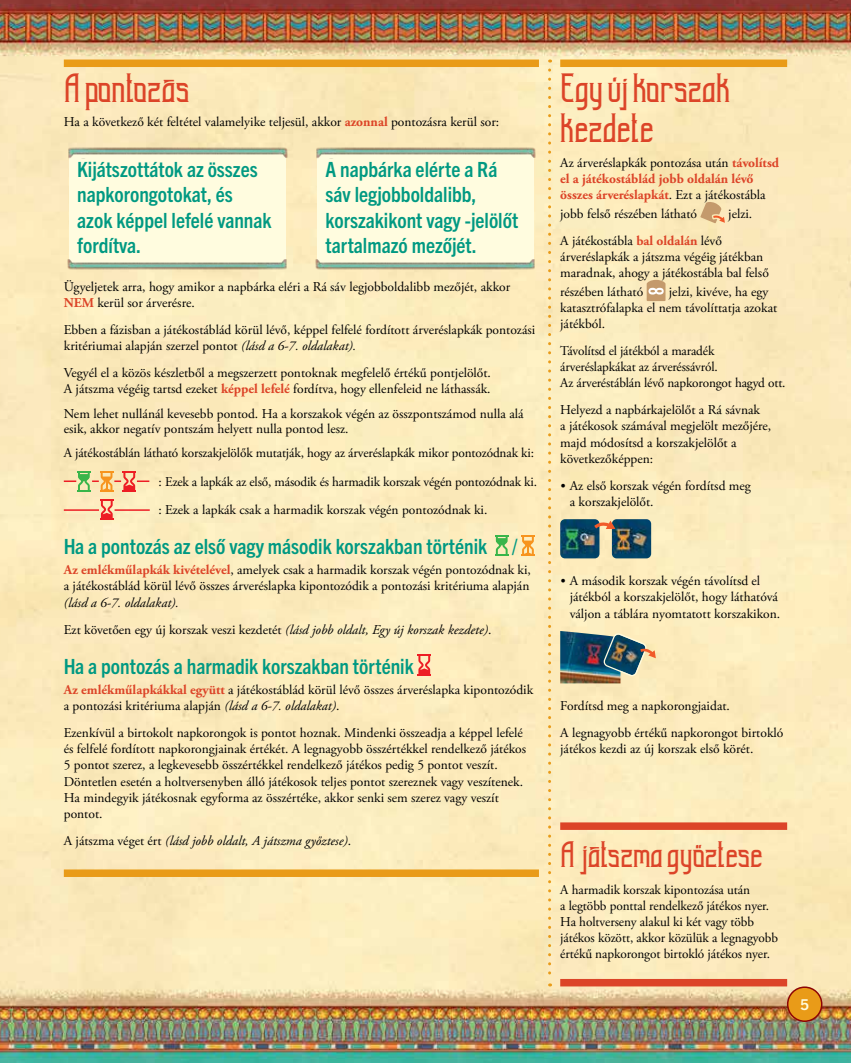
<style>
.page{position:relative;width:851px;height:1063px;background:#fff}
.page>*{position:absolute;margin:0;border:0;box-sizing:border-box;transform-origin:0 0}
.t1{font:45px/40.5px "Sunblast Tall";color:#dc4428}
.t2{font:40.5px "Sunblast Tall";color:#dc4428}
.t3{font:700 condensed 21px/25.2px "Trade Gothic Next LT Pro";color:#009982}
.t4{font:700 15px "Trade Gothic Next LT Pro";color:#fffcdf}
.t5{font:13.5px/16.2px "Adobe Garamond Pro";color:#000}
.t6{font:italic 13.5px/26.8px "Adobe Garamond Pro";color:#000}
.t7{font:700 13.5px/16.2px "Adobe Garamond Pro";color:#dc4428}
.s1{font-weight:700;color:#dc4428}
.s2{font-style:italic}
.s3{font-style:normal}
.s4{font-weight:400;color:#000}
</style>
<div class="page">
<img style="left:0;top:0;width:850px;height:1063px">
<div style="left:787px;top:987px;width:34px;height:34px;background:#e99b18;border-radius:50%"></div>
<div style="left:786px;top:986px;width:36px;height:36px;border:2px solid #8d0405;border-radius:50%"></div>
<div style="left:318px;top:149px;width:216px;height:118px;background:#fffcdf"></div>
<img style="left:312px;top:260px;width:227px;height:12px">
<img style="left:312px;top:145px;width:227px;height:13px">
<div style="left:70px;top:149px;width:216px;height:117px;background:#fffcdf"></div>
<img style="left:64px;top:260px;width:227px;height:12px">
<img style="left:64px;top:145px;width:227px;height:13px">
<svg style="left:64px;top:471px;width:85px;height:21px;background:#e5c18c"></svg>
<svg style="left:100px;top:499px;width:13px;height:21px"></svg>
<hr style="left:114px;top:509px;width:36px;height:2px;background:#ed1d24">
<hr style="left:64px;top:509px;width:35px;height:2px;background:#ed1d24">
<svg style="left:495px;top:535px;width:13px;height:21px"></svg>
<svg style="left:521px;top:535px;width:13px;height:21px"></svg>
<svg style="left:417px;top:654px;width:14px;height:22px"></svg>
<div style="left:64px;top:60px;width:475px;height:7px;background:#e99b18"></div>
<div style="left:560px;top:60px;width:227px;height:7px;background:#e99b18"></div>
<div style="left:64px;top:869px;width:475px;height:8px;background:#e99b18"></div>
<svg style="left:548px;top:70px;width:3px;height:916px;background:#f7d794"></svg>
<svg style="left:700px;top:201px;width:24px;height:22px"></svg>
<svg style="left:646px;top:280px;width:19px;height:21px"></svg>
<img style="left:560px;top:519px;width:39px;height:39px">
<img style="left:611px;top:519px;width:40px;height:39px">
<svg style="left:594px;top:521px;width:21px;height:8px"></svg>
<img style="left:560px;top:631px;width:60px;height:52px">
<img style="left:603px;top:633px;width:52px;height:44px">
<div style="left:560px;top:822px;width:227px;height:8px;background:#dc4428"></div>
<div style="left:560px;top:979px;width:227px;height:7px;background:#dc4428"></div>
<h1 class="t1" style="left:64px;top:68px;width:127px">A pontozás</h1>
<p class="t5" style="left:64px;top:114px;width:437px">Ha a következő két feltétel valamelyike teljesül, akkor <span class="s1">azonnal</span> pontozásra kerül sor:</p>
<h3 class="t3" style="left:77px;top:156px;width:196px">Kijátszottátok az összes napkorongotokat, és azok képpel lefelé vannak fordítva.</h3>
<h3 class="t3" style="left:325px;top:156px;width:194px">A napbárka elérte a Rá sáv legjobboldalibb, korszakikont vagy -jelölőt tartalmazó mezőjét.</h3>
<p class="t5" style="left:64px;top:279px;width:448px">Ügyeljetek arra, hogy amikor a napbárka eléri a Rá sáv legjobboldalibb mezőjét, akkor<br><span class="s1">NEM</span> kerül sor árverésre.</p>
<p class="t5" style="left:64px;top:322px;width:473px">Ebben a fázisban a játékostáblád körül lévő, képpel felfelé fordított árveréslapkák pontozási kritériumai alapján szerzel pontot <span class="s2">(lásd a 6-7. oldalakat).</span></p>
<p class="t5" style="left:64px;top:365px;width:428px">Vegyél el a közös készletből a megszerzett pontoknak megfelelő értékű pontjelölőt.<br>A játszma végéig tartsd ezeket <span class="s1">képpel lefelé</span> fordítva, hogy ellenfeleid ne láthassák.</p>
<p class="t5" style="left:64px;top:407px;width:461px;line-height:14.2px">Nem lehet nullánál kevesebb pontod. Ha a korszakok végén az összpontszámod nulla alá esik, akkor negatív pontszám helyett nulla pontod lesz.</p>
<p class="t5" style="left:158px;top:439px;width:380px;line-height:28.2px;text-indent:-94px">A játékostáblán látható korszakjelölők mutatják, hogy az árveréslapkák mikor pontozódnak ki: : Ezek a lapkák az első, második és harmadik korszak végén pontozódnak ki. : Ezek a lapkák csak a harmadik korszak végén pontozódnak ki.</p>
<h3 class="t3" style="left:64px;top:532px;width:455px">Ha a pontozás az első vagy második korszakban történik /</h3>
<p class="t5" style="left:64px;top:562px;width:468px"><span class="s1">Az emlékműlapkák kivételével</span>, amelyek csak a harmadik korszak végén pontozódnak ki, a játékostáblád körül lévő összes árveréslapka kipontozódik a pontozási kritériuma alapján</p>
<p class="t6" style="left:64px;top:589px;width:429px">(lásd a 6-7. oldalakat).<br><span class="s3">Ezt követően egy új korszak veszi kezdetét</span> (lásd jobb oldalt, Egy új korszak kezdete)<span class="s3">.</span></p>
<h3 class="t3" style="left:64px;top:652px;width:351px">Ha a pontozás a harmadik korszakban történik</h3>
<p class="t5" style="left:64px;top:682px;width:471px"><span class="s1">Az emlékműlapkákkal együtt</span> a játékostáblád körül lévő összes árveréslapka kipontozódik a pontozási kritériuma alapján <span class="s2">(lásd a 6-7. oldalakat)</span>.</p>
<p class="t5" style="left:64px;top:725px;width:464px">Ezenkívül a birtokolt napkorongok is pontot hoznak. Mindenki összeadja a képpel lefelé és felfelé fordított napkorongjainak értékét. A legnagyobb összértékkel rendelkező játékos 5 pontot szerez, a legkevesebb összértékkel rendelkező játékos pedig 5 pontot veszít.<br>Döntetlen esetén a holtversenyben álló játékosok teljes pontot szereznek vagy veszítenek.<br>Ha mindegyik játékosnak egyforma az összértéke, akkor senki sem szerez vagy veszít pontot.</p>
<p class="t6" style="left:64px;top:828px;width:289px"><span class="s3">A játszma véget ért</span> (lásd jobb oldalt, A játszma győztese)<span class="s3">.</span></p>
<h1 class="t1" style="left:560px;top:68px;width:171px">Egy új korszak kezdete</h1>
<p class="t7" style="left:560px;top:155px;width:220px"><span class="s4">Az árveréslapkák pontozása után</span> távolítsd el a játékostáblád jobb oldalán lévő összes árveréslapkát<span class="s4">. Ezt a játékostábla</span></p>
<p class="t5" style="left:560px;top:206px;width:138px">jobb felső részében látható</p>
<p class="t5" style="left:728px;top:206px;width:26px">jelzi.</p>
<p class="t5" style="left:560px;top:233px;width:210px">A játékostábla <span class="s1">bal oldalán</span> lévő árveréslapkák a játszma végéig játékban maradnak, ahogy a játékostábla bal felső</p>
<p class="t5" style="left:560px;top:284px;width:85px">részében látható</p>
<p class="t5" style="left:560px;top:284px;width:218px;text-indent:109px">jelzi, kivéve, ha egy katasztrófalapka el nem távolíttatja azokat játékból.</p>
<p class="t5" style="left:560px;top:343px;width:227px">Távolítsd el játékból a maradék árveréslapkákat az árveréssávról.<br>Az árveréstáblán lévő napkorongot hagyd ott.</p>
<p class="t5" style="left:560px;top:402px;width:212px">Helyezd a napbárkajelölőt a Rá sávnak<br>a játékosok számával megjelölt mezőjére, majd módosítsd a korszakjelölőt a következőképpen:</p>
<p class="t5" style="left:569px;top:478px;width:183px;text-indent:-10px">• Az első korszak végén fordítsd meg a korszakjelölőt.</p>
<p class="t5" style="left:569px;top:573px;width:212px;text-indent:-10px">• A második korszak végén távolítsd el játékból a korszakjelölőt, hogy láthatóvá váljon a táblára nyomtatott korszakikon.</p>
<p class="t5" style="left:560px;top:693px;width:225px;line-height:26.8px">Fordítsd meg a napkorongjaidat.<br>A legnagyobb értékű napkorongot birtokló</p>
<p class="t5" style="left:560px;top:741px;width:195px">játékos kezdi az új korszak első körét.</p>
<h2 class="t2" style="left:560px;top:836px;width:204px">A játszma győztese</h2>
<p class="t5" style="left:560px;top:882px;width:219px">A harmadik korszak kipontozása után<br>a legtöbb ponttal rendelkező játékos nyer.<br>Ha holtverseny alakul ki két vagy több játékos között, akkor közülük a legnagyobb értékű napkorongot birtokló játékos nyer.</p>
<p class="t4" style="left:800px;top:994px;width:10px">5</p>
</div>
